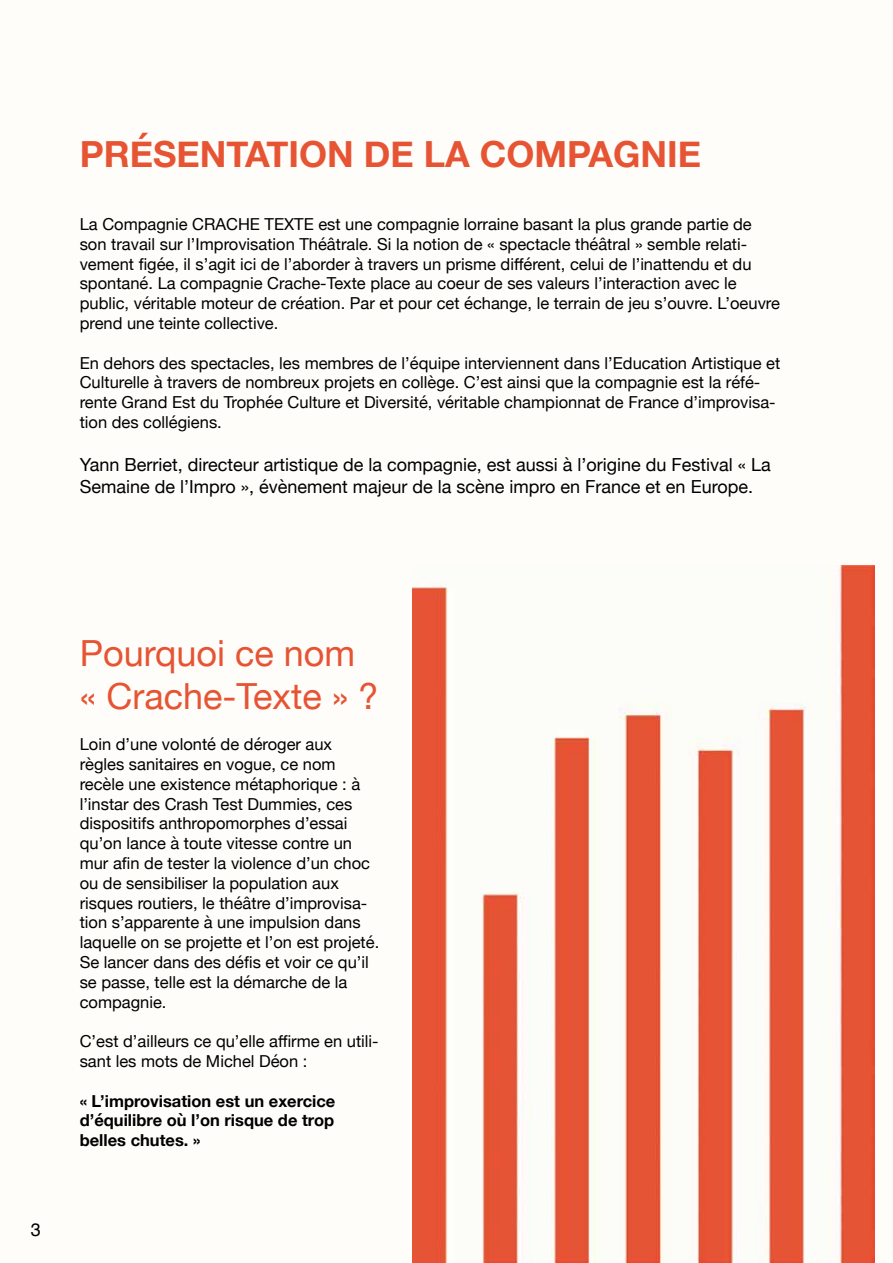
<style>
.page{position:relative;width:893px;height:1263px;background:#fff}
.page>*{position:absolute;margin:0;border:0;box-sizing:border-box;transform-origin:0 0}
.t1{font:36px/43.2px "Helvetica Neue";color:#e65433}
.t2{font:700 36px "Helvetica Neue";color:#e65433}
.t3{font:18px/21.6px "Helvetica Neue";color:#000}
.t4{font:18px "Helvetica";color:#000}
.t5{font:16.5px/19.8px "Helvetica Neue";color:#000}
.t6{font:700 16.5px/19.8px "Helvetica Neue";color:#000;text-align:justify}
</style>
<div class="page">
<img style="left:413px;top:566px;width:462px;height:697px">
<h1 class="t2" style="left:80px;top:126px;width:623px">PRÉSENTATION DE LA COMPAGNIE</h1>
<p class="t5" style="left:80px;top:215px;width:702px">La Compagnie CRACHE TEXTE est une compagnie lorraine basant la plus grande partie de son travail sur l’Improvisation Théâtrale. Si la notion de « spectacle théâtral » semble relati&shy;vement figée, il s’agit ici de l’aborder à travers un prisme différent, celui de l’inattendu et du spontané. La compagnie Crache-Texte place au coeur de ses valeurs l’interaction avec le public, véritable moteur de création. Par et pour cet échange, le terrain de jeu s’ouvre. L’oeuvre prend une teinte collective.</p>
<p class="t5" style="left:80px;top:354px;width:702px">En dehors des spectacles, les membres de l’équipe interviennent dans l’Education Artistique et Culturelle à travers de nombreux projets en collège. C’est ainsi que la compagnie est la réfé&shy;rente Grand Est du Trophée Culture et Diversité, véritable championnat de France d’improvisa&shy;tion des collégiens.</p>
<p class="t3" style="left:80px;top:455px;width:693px">Yann Berriet, directeur artistique de la compagnie, est aussi à l’origine du Festival « La<br>Semaine de l’Impro », évènement majeur de la scène impro en France et en Europe.</p>
<p class="t4" style="left:31px;top:1216px;width:12px">3</p>
<h1 class="t1" style="left:80px;top:633px;width:300px">Pourquoi ce nom « Crache-Texte » ?</h1>
<p class="t5" style="left:80px;top:735px;width:301px">Loin d’une volonté de déroger aux règles sanitaires en vogue, ce nom recèle une existence métaphorique : à l’instar des Crash Test Dummies, ces dispositifs anthropomorphes d’essai qu’on lance à toute vitesse contre un mur afin de tester la violence d’un choc ou de sensibiliser la population aux risques routiers, le théâtre d’improvisa&shy;tion s’apparente à une impulsion dans laquelle on se projette et l’on est projeté.<br>Se lancer dans des défis et voir ce qu’il se passe, telle est la démarche de la compagnie.</p>
<p class="t5" style="left:80px;top:1032px;width:300px">C’est d’ailleurs ce qu’elle affirme en utili&shy;sant les mots de Michel Déon :</p>
<p class="t6" style="left:80px;top:1091px;width:257px">« L’improvisation est un exercice d’équilibre où l’on risque de trop belles chutes. »</p>
</div>
